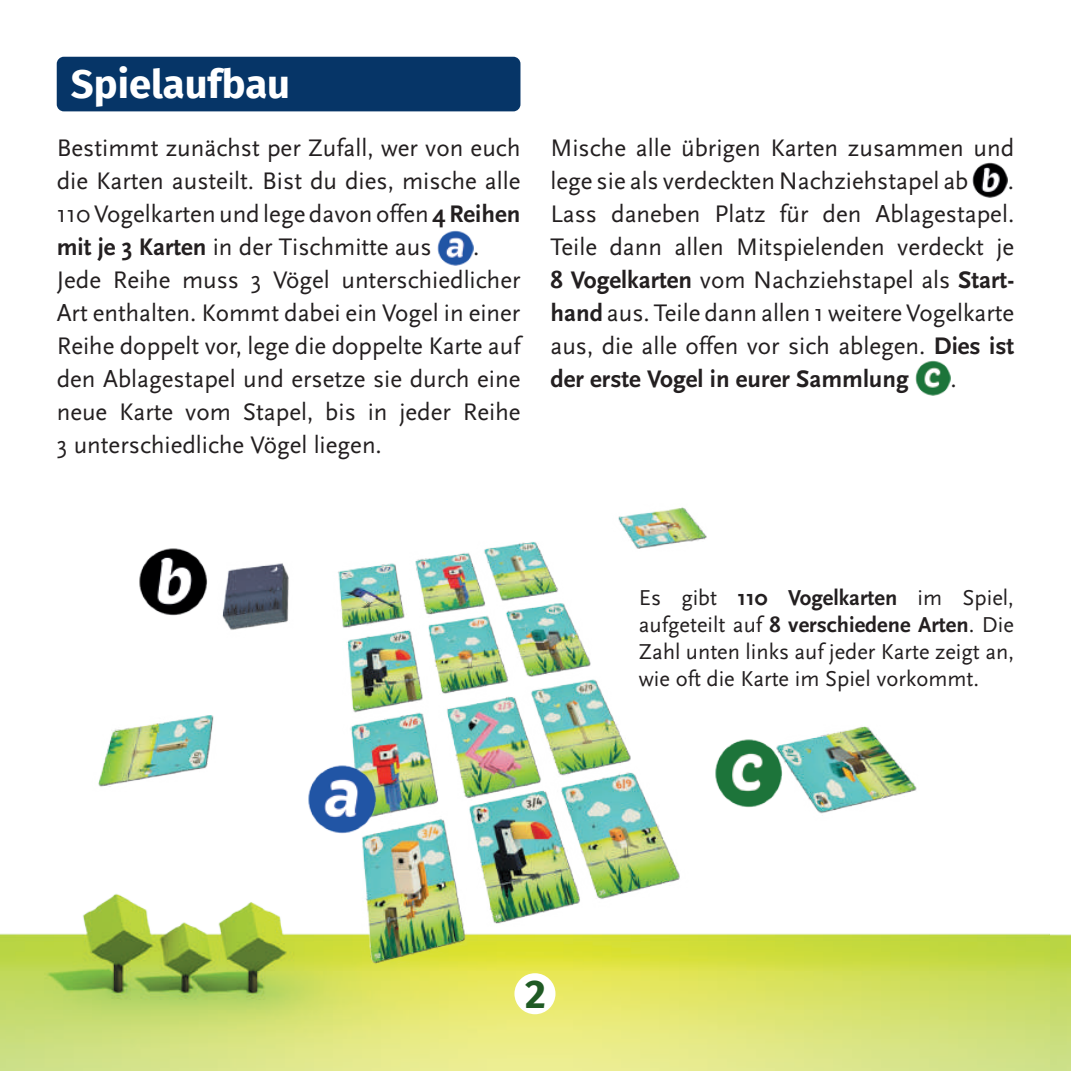
<style>
.page{position:relative;width:1071px;height:1071px;background:#fff}
.page>*{position:absolute;margin:0;border:0;box-sizing:border-box;transform-origin:0 0}
.t1{font:700 40px "Fira Sans";color:#fff}
.t2{font:700 40px "Fira Sans";color:#1f5a24}
.t3{font:25px/33px "Scala Sans";color:#231f20;text-align:justify}
.t4{font:22.5px/27px "Scala Sans";color:#231f20;text-align:justify}
.s1{font-weight:700}
</style>
<div class="page">
<img style="left:1049px;top:933px;width:21px;height:137px">
<img style="left:0;top:933px;width:1049px;height:137px">
<div style="left:514px;top:972px;width:41px;height:41px;background:#fff;border-radius:50%"></div>
<img style="left:437px;top:230px;width:36px;height:35px">
<img style="left:972px;top:162px;width:35px;height:36px">
<img style="left:915px;top:360px;width:35px;height:36px">
<div style="left:57px;top:57px;width:463px;height:54px;background:#063567;border-radius:7px"></div>
<img style="left:64px;top:507px;width:899px;height:491px">
<img style="left:308px;top:764px;width:68px;height:68px">
<img style="left:139px;top:547px;width:68px;height:68px">
<img style="left:713px;top:738px;width:69px;height:69px">
<h1 class="t1" style="left:71px;top:50px;width:221px">Spielaufbau</h1>
<p class="t3" style="left:57px;top:132px;width:465px">Bestimmt zunächst per Zufall, wer von euch die Karten austeilt. Bist du dies, mische alle 110 Vogelkarten und lege davon offen <span class="s1">4 Reihen mit je 3 Karten</span> in der Tischmitte aus</p>
<p class="t3" style="left:57px;top:231px;width:465px;text-align:left;text-indent:416px">.<br>Jede Reihe muss 3 Vögel unterschiedlicher Art enthalten. Kommt dabei ein Vogel in einer Reihe doppelt vor, lege die doppelte Karte auf den Ablagestapel und ersetze sie durch eine neue Karte vom Stapel, bis in jeder Reihe 3 unterschiedliche Vögel liegen.</p>
<p class="t3" style="left:550px;top:132px;width:465px">Mische alle übrigen Karten zusammen und lege sie als verdeckten Nachziehstapel ab</p>
<p class="t3" style="left:550px;top:165px;width:465px;text-indent:457px">.<br>Lass daneben Platz für den Ablagestapel.<br>Teile dann allen Mitspielenden verdeckt je <span class="s1">8 Vogelkarten</span> vom Nachziehstapel als <span class="s1">Start&shy;hand</span> aus. Teile dann allen 1 weitere Vogelkarte aus, die alle offen vor sich ablegen. <span class="s1">Dies ist der erste Vogel in eurer Sammlung</span></p>
<p class="t3" style="left:950px;top:363px;width:8px">.</p>
<p class="t4" style="left:638px;top:584px;width:376px">Es gibt <span class="s1">110 Vogelkarten</span> im Spiel, aufgeteilt auf <span class="s1">8 verschiedene Arten</span>. Die Zahl unten links auf jeder Karte zeigt an, wie oft die Karte im Spiel vorkommt.</p>
<h1 class="t2" style="left:525px;top:960px;width:22px">2</h1>
</div>
